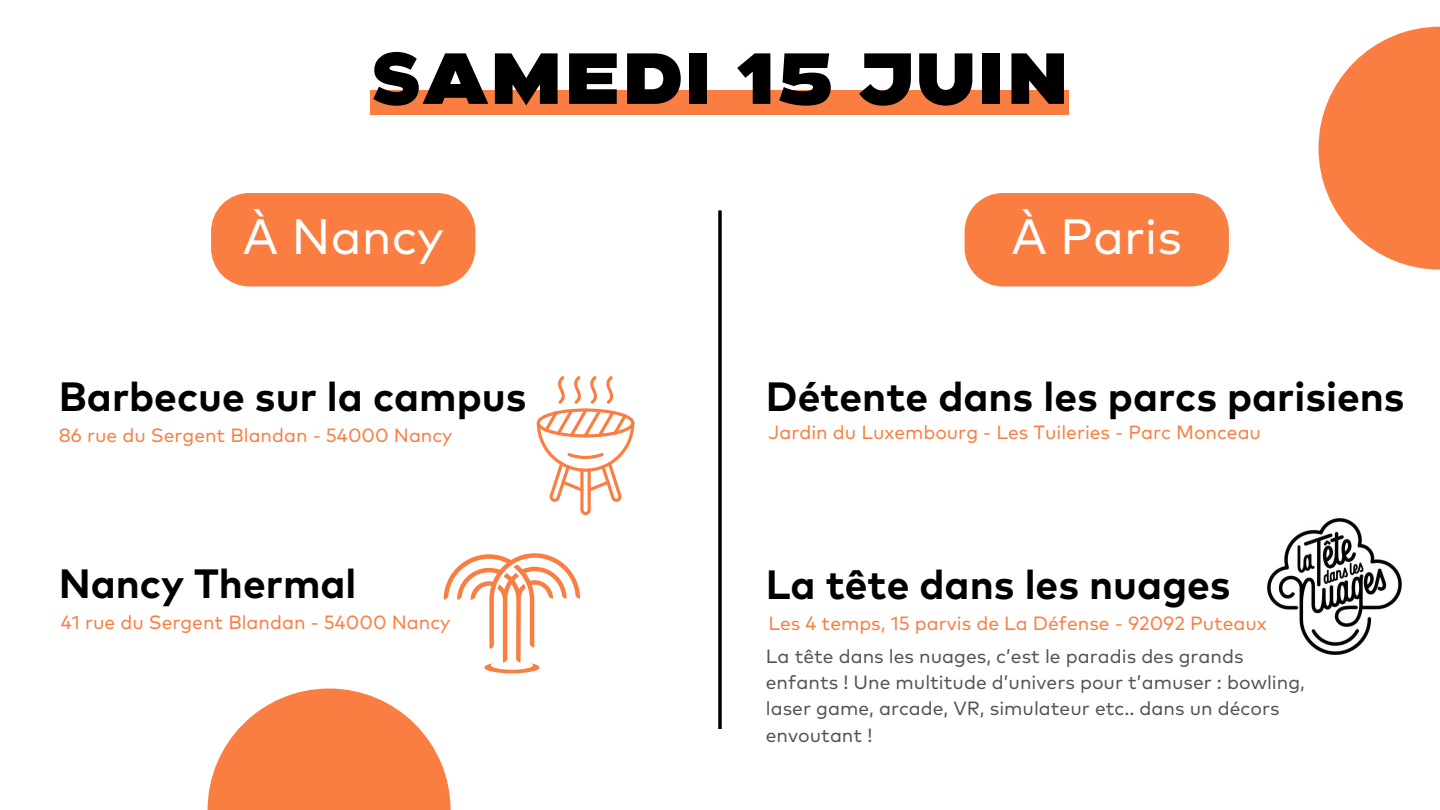
<style>
.page{position:relative;width:1440px;height:810px;background:#fff}
.page>*{position:absolute;margin:0;border:0;box-sizing:border-box;transform-origin:0 0}
.t1{font:900 76.8px "CA Negroni";color:#000}
.t2{font:49.6px "Mark Pro";color:#fff}
.t3{font:700 40.9px "Mark Pro";color:#000}
.t4{font:700 40.8px "Mark Pro";color:#000}
.t5{font:19.2px/26.2px "Mark Pro";color:#545454}
.t6{font:19.2px "Mark Pro";color:#fa7e42}
.t7{font:19.1px "Mark Pro";color:#fa7e42}
</style>
<div class="page">
<div style="left:370px;top:91px;width:698px;height:24px;background:#fa7e42"></div>
<hr style="left:718px;top:211px;width:3px;height:518px;background:#000">
<div style="left:211px;top:193px;width:264px;height:93px;background:#fa7e42"></div>
<div style="left:965px;top:193px;width:264px;height:93px;background:#fa7e42"></div>
<img style="left:1267px;top:518px;width:135px;height:137px">
<svg style="left:537px;top:376px;width:97px;height:139px"></svg>
<svg style="left:444px;top:553px;width:136px;height:120px"></svg>
<svg style="left:1318px;top:27px;width:122px;height:243px;fill:#fa7e42"></svg>
<svg style="left:208px;top:688px;width:243px;height:122px;fill:#fa7e42"></svg>
<h1 class="t1" style="left:370px;top:35px;width:701px">SAMEDI 15 JUIN</h1>
<h2 class="t2" style="left:243px;top:215px;width:202px">À Nancy</h2>
<h2 class="t2" style="left:1011px;top:215px;width:172px">À Paris</h2>
<h3 class="t3" style="left:59px;top:378px;width:469px">Barbecue sur la campus</h3>
<p class="t7" style="left:59px;top:427px;width:395px">86 rue du Sergent Blandan - 54000 Nancy</p>
<h3 class="t3" style="left:59px;top:566px;width:299px">Nancy Thermal</h3>
<p class="t7" style="left:61px;top:614px;width:391px">41 rue du Sergent Blandan - 54000 Nancy</p>
<h3 class="t4" style="left:766px;top:379px;width:640px">Détente dans les parcs parisiens</h3>
<p class="t6" style="left:768px;top:424px;width:494px">Jardin du Luxembourg - Les Tuileries - Parc Monceau</p>
<h3 class="t4" style="left:766px;top:566px;width:466px">La tête dans les nuages</h3>
<p class="t6" style="left:768px;top:614px;width:500px">Les 4 temps, 15 parvis de La Défense - 92092 Puteaux</p>
<p class="t5" style="left:766px;top:644px;width:541px">La tête dans les nuages, c’est le paradis des grands enfants ! Une multitude d’univers pour t’amuser : bowling, laser game, arcade, VR, simulateur etc.. dans un décors envoutant !</p>
</div>
